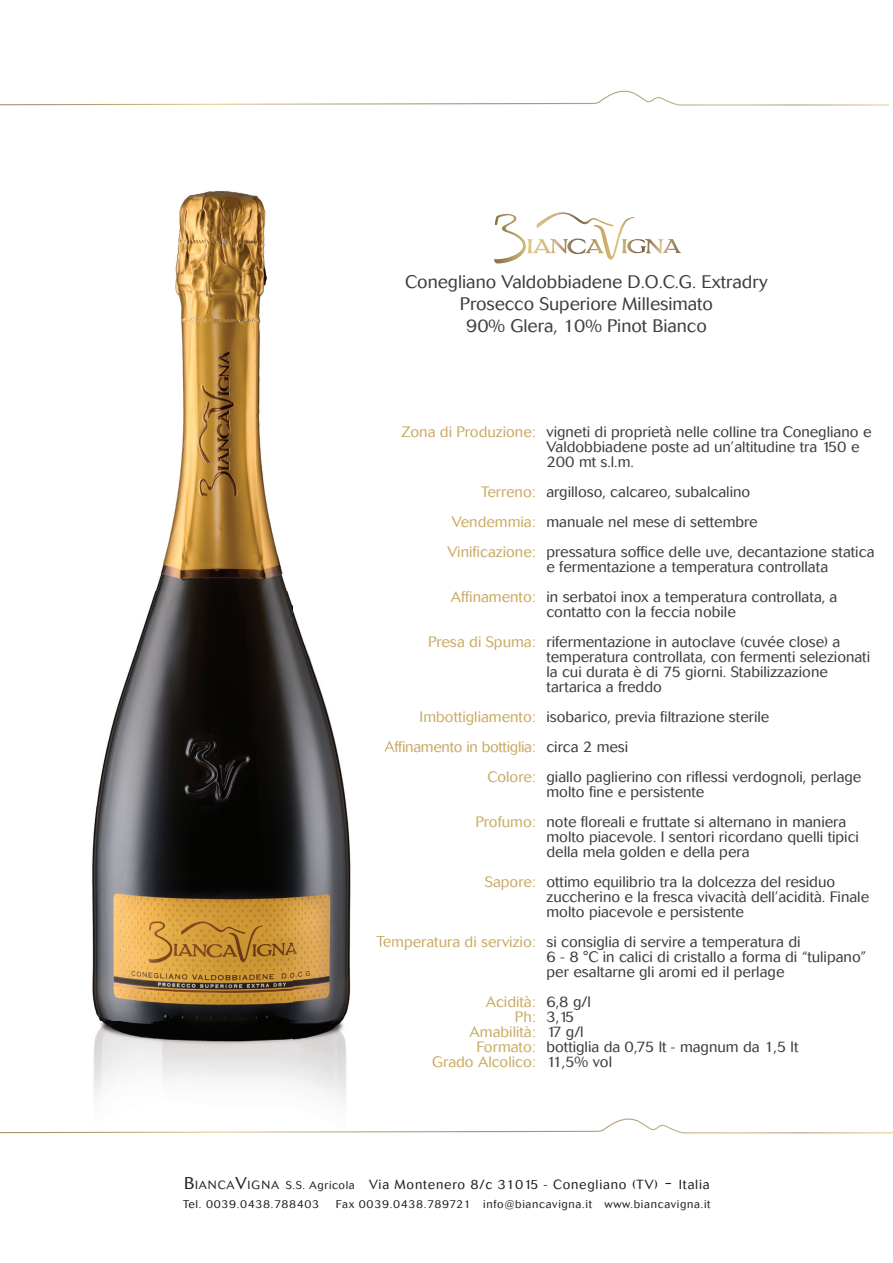
<style>
.page{position:relative;width:893px;height:1263px;background:#fff}
.page>*{position:absolute;margin:0;border:0;box-sizing:border-box;transform-origin:0 0}
.t1{font:300 18px/21.6px "Cosmos";color:#3e3e3f;text-align:center}
.t2{font:300 15px/15px "Cosmos";color:#3e3e3f}
.t3{font:300 15px/30px "Cosmos";color:#caab63;text-align:right}
.t4{font:300 13.2px "Cosmos";letter-spacing:.06em;color:#231f20}
.t5{font:300 11.25px "Cosmos";letter-spacing:.06em;color:#231f20}
.s1{font-size:16.8px}
.s2{font-size:11.85px}
.s3{font-size:11.25px}
.s4{font-size:20.7px}
</style>
<div class="page">
<svg style="left:0;top:1118px;width:893px;height:16px"></svg>
<svg style="left:494px;top:212px;width:140px;height:52px"></svg>
<svg style="left:0;top:90px;width:889px;height:16px"></svg>
<img style="left:91px;top:190px;width:302px;height:939px">
<img style="left:384px;top:741px;width:9px;height:14px">
<img style="left:376px;top:936px;width:17px;height:13px">
<p class="t1" style="left:405px;top:272px;width:364px">Conegliano Valdobbiadene D.O.C.G. Extradry<br>Prosecco Superiore Millesimato<br>90% Glera, 10% Pinot Bianco</p>
<p class="t3" style="left:401px;top:416px;width:136px">Zona di Produzione:</p>
<p class="t3" style="left:447px;top:476px;width:90px">Terreno:<br>Vendemmia:<br>Vinificazione:</p>
<p class="t3" style="left:451px;top:581px;width:86px">Affinamento:</p>
<p class="t3" style="left:428px;top:626px;width:109px">Presa di Spuma:</p>
<p class="t3" style="left:384px;top:701px;width:153px">Imbottigliamento:<br>Affinamento in bottiglia:<br>Colore:</p>
<p class="t3" style="left:476px;top:806px;width:62px">Profumo:</p>
<p class="t3" style="left:485px;top:866px;width:53px">Sapore:</p>
<p class="t3" style="left:376px;top:926px;width:161px">Temperatura di servizio:</p>
<p class="t3" style="left:432px;top:994px;width:105px;line-height:15px">Acidità:<br>Ph:<br>Amabilità:<br>Formato:<br>Grado Alcolico:</p>
<p class="t2" style="left:546px;top:424px;width:326px">vigneti di proprietà nelle colline tra Conegliano e<br>Valdobbiadene poste ad un’altitudine tra 150 e<br>200 mt s.l.m.</p>
<p class="t2" style="left:546px;top:476px;width:329px;line-height:30px">argilloso, calcareo, subalcalino<br>manuale nel mese di settembre<br>pressatura soffice delle uve, decantazione statica</p>
<p class="t2" style="left:546px;top:551px;width:292px;line-height:30px">e fermentazione a temperatura controllata in serbatoi inox a temperatura controllata, a</p>
<p class="t2" style="left:546px;top:596px;width:295px;line-height:30px">contatto con la feccia nobile rifermentazione in autoclave (cuvée close) a</p>
<p class="t2" style="left:546px;top:649px;width:325px">temperatura controllata, con fermenti selezionati la cui durata è di 75 giorni. Stabilizzazione tartarica a freddo</p>
<p class="t2" style="left:546px;top:701px;width:316px;line-height:30px">isobarico, previa filtrazione sterile<br>circa 2 mesi<br>giallo paglierino con riflessi verdognoli, perlage</p>
<p class="t2" style="left:546px;top:776px;width:301px;line-height:30px">molto fine e persistente<br>note floreali e fruttate si alternano in maniera</p>
<p class="t2" style="left:546px;top:829px;width:314px">molto piacevole. I sentori ricordano quelli tipici della mela golden e della pera</p>
<p class="t2" style="left:546px;top:874px;width:324px">ottimo equilibrio tra la dolcezza del residuo zuccherino e la fresca vivacità dell’acidità. Finale molto piacevole e persistente</p>
<p class="t2" style="left:546px;top:934px;width:321px">si consiglia di servire a temperatura di<br>6 - 8 °C in calici di cristallo a forma di “tulipano” per esaltarne gli aromi ed il perlage</p>
<p class="t2" style="left:546px;top:994px;width:253px">6,8 g/l<br>3,15<br>17 g/l<br>bottiglia da 0,75 lt - magnum da 1,5 lt<br>11,5% vol</p>
<p class="t4" style="left:184px;top:1176px;width:527px"><span class="s1">B</span><span class="s2">IANCA</span><span class="s1">V</span><span class="s2">IGNA</span> <span class="s3">S.S. A</span><span class="s3">gricola</span> Via Montenero 8/c 31015 - Conegliano (TV) <span class="s4">-</span> Italia</p>
<p class="t5" style="left:183px;top:1197px;width:138px">Tel. 0039.0438.788403</p>
<p class="t5" style="left:336px;top:1197px;width:376px">Fax 0039.0438.789721 info@biancavigna.it www.biancavigna.it</p>
</div>
